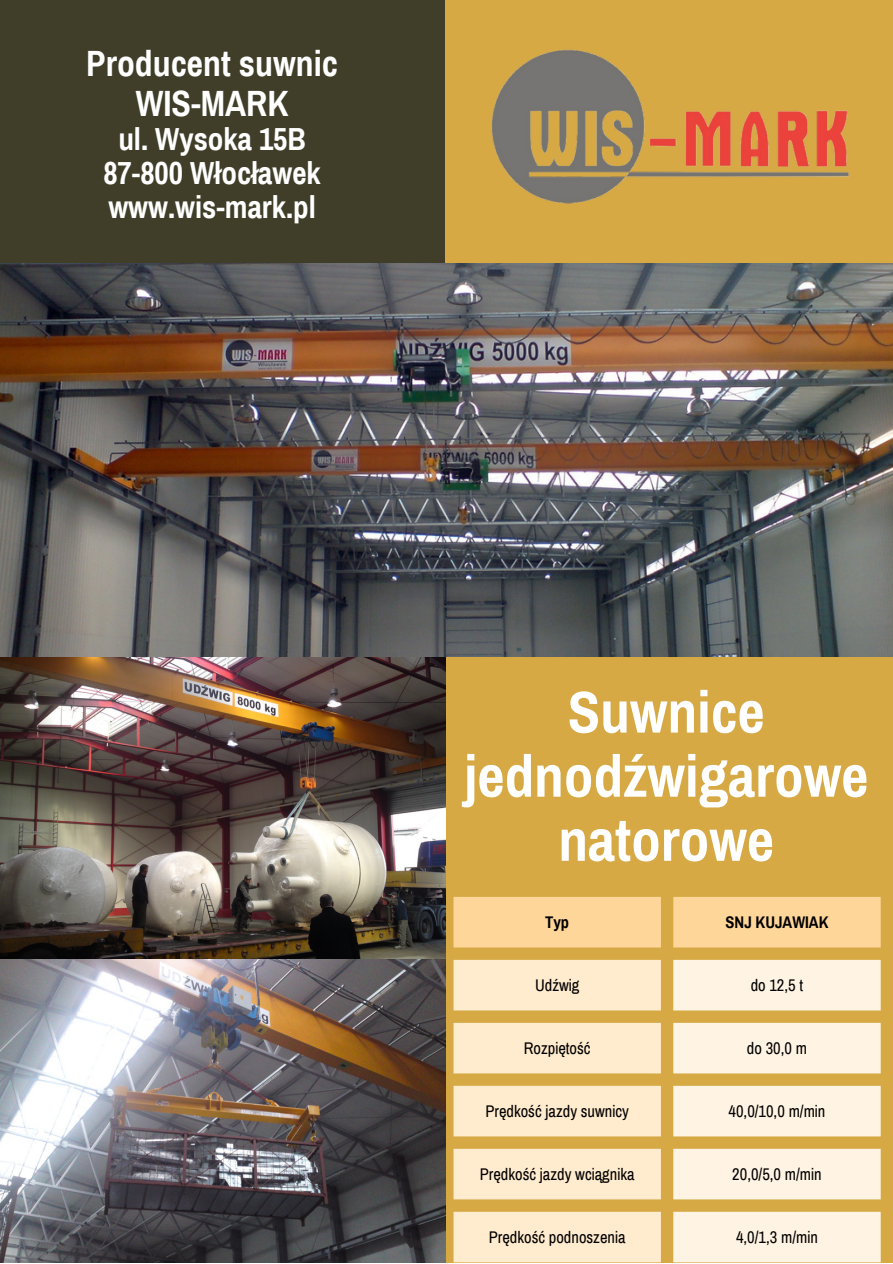
<style>
.page{position:relative;width:893px;height:1264px;background:#fff}
.page>*{position:absolute;margin:0;border:0;box-sizing:border-box;transform-origin:0 0}
.t1{font:700 59.1px/64.1px "Archivo Narrow";color:#fff;text-align:center}
.t2{font:700 35.7px/39.3px "Archivo Narrow";color:#fff;text-align:center}
.t3{font:700 31.2px/33.8px "Archivo Narrow";color:#fff;text-align:center}
.t4{font:16.5px "Archivo Narrow";color:#000}
.t5{font:700 16.5px "Archivo Narrow";color:#000}
</style>
<div class="page">
<div style="left:0;top:0;width:892px;height:1262px;background:#403e29"></div>
<div style="left:445px;top:0;width:447px;height:1262px;background:#d6a945"></div>
<img style="left:0;top:263px;width:892px;height:394px">
<img style="left:0;top:657px;width:445px;height:605px">
<img style="left:492px;top:49px;width:357px;height:155px">
<div style="left:453px;top:897px;width:427px;height:50px;background:#ffd699"></div>
<svg style="left:453px;top:959px;width:208px;height:303px;background:#f8dfb6"></svg>
<svg style="left:673px;top:959px;width:207px;height:303px;background:#f8e7c8"></svg>
<h2 class="t2" style="left:86px;top:45px;width:253px">Producent suwnic<br>WIS-MARK</h2>
<h3 class="t3" style="left:103px;top:123px;width:219px">ul. Wysoka 15B<br>87-800 Włocławek www.wis-mark.pl</h3>
<h1 class="t1" style="left:464px;top:680px;width:406px">Suwnice jednodźwigarowe natorowe</h1>
<p class="t5" style="left:545px;top:913px;width:26px">Typ</p>
<p class="t5" style="left:725px;top:913px;width:104px">SNJ KUJAWIAK</p>
<p class="t4" style="left:535px;top:976px;width:46px">Udźwig</p>
<p class="t4" style="left:750px;top:976px;width:54px">do 12,5 t</p>
<p class="t4" style="left:523px;top:1039px;width:68px">Rozpiętość</p>
<p class="t4" style="left:746px;top:1039px;width:62px">do 30,0 m</p>
<p class="t4" style="left:485px;top:1102px;width:145px">Prędkość jazdy suwnicy</p>
<p class="t4" style="left:728px;top:1102px;width:98px">40,0/10,0 m/min</p>
<p class="t4" style="left:480px;top:1165px;width:156px">Prędkość jazdy wciągnika</p>
<p class="t4" style="left:732px;top:1165px;width:91px">20,0/5,0 m/min</p>
<p class="t4" style="left:489px;top:1228px;width:138px">Prędkość podnoszenia</p>
<p class="t4" style="left:736px;top:1228px;width:83px">4,0/1,3 m/min</p>
</div>
